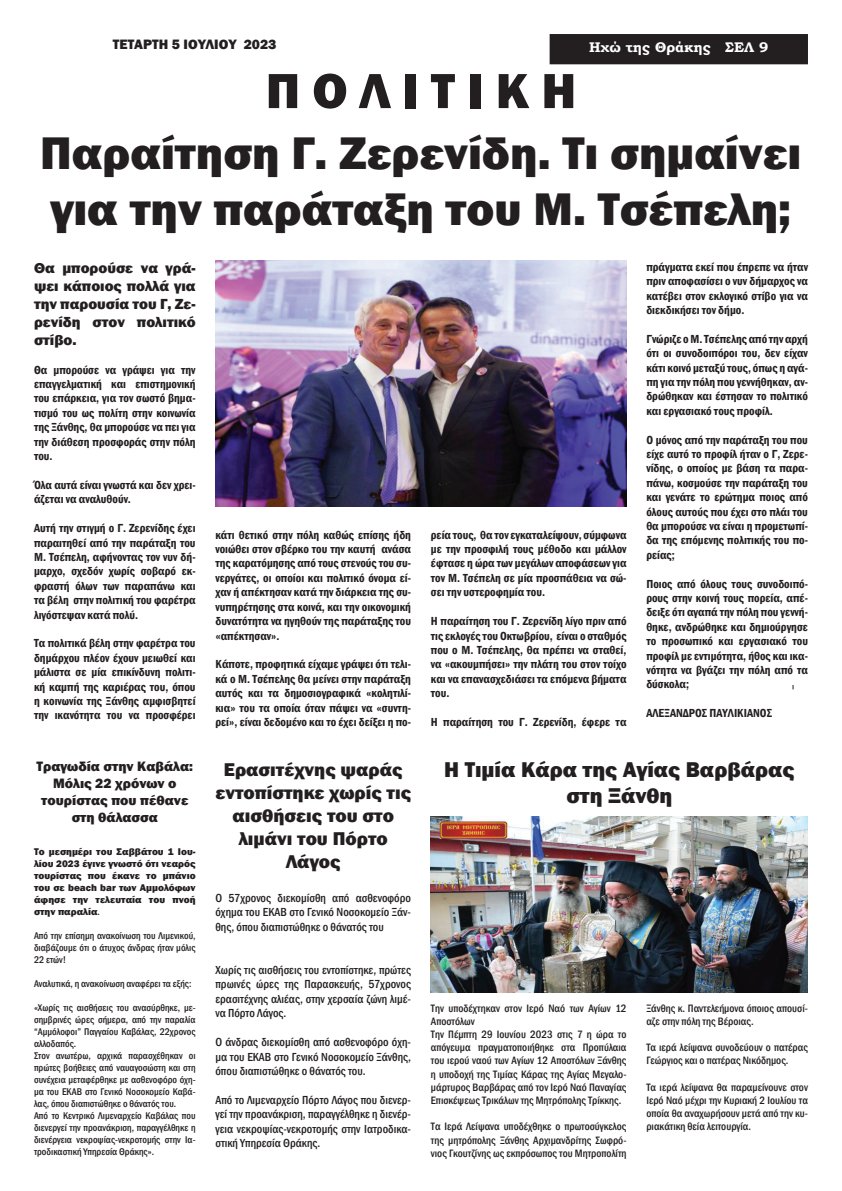
<style>
.page{position:relative;width:842px;height:1191px;background:#fff}
.page>*{position:absolute;margin:0;border:0;box-sizing:border-box;transform-origin:0 0}
.t1{font:800 51px "Franklin Gothic";letter-spacing:.24em;color:#231f20}
.t2{font:800 47px/56.4px "Franklin Gothic";color:#231f20}
.t3{font:800 22px/26.4px "Franklin Gothic";color:#231f20;text-align:center}
.t4{font:800 19px/22.8px "Franklin Gothic";color:#231f20;text-align:center}
.t5{font:800 15px/18px "Franklin Gothic";color:#231f20;text-align:justify}
.t6{font:800 14px/16.8px "Franklin Gothic";color:#231f20;text-align:center}
.t7{font:700 14px "Bookman Old Style";color:#fff}
.t8{font:600 condensed 12px/14.4px "Franklin Gothic";color:#231f20;text-align:justify}
.t9{font:500 condensed 12px/14.4px "Franklin Gothic";color:#231f20;text-align:justify}
.t10{font:500 condensed 11px/13.2px "Franklin Gothic";color:#231f20}
.t11{font:500 condensed 10px/12px "Franklin Gothic";color:#231f20;text-align:justify}
.t12{font:800 10px/12px "Franklin Gothic";color:#231f20;text-align:justify}
.s1{font-weight:500;font-stretch:condensed}
</style>
<div class="page">
<div style="left:551px;top:36px;width:255px;height:27px;background:#231f20"></div>
<div style="left:550px;top:34px;width:258px;height:30px;border:3px solid #231f20"></div>
<img style="left:215px;top:261px;width:411px;height:245px">
<img style="left:431px;top:816px;width:377px;height:176px">
<p class="t6" style="left:113px;top:36px;width:165px">ΤΕΤΑΡΤΗ 5 ΙΟΥΛΙΟΥ 2023</p>
<p class="t7" style="left:589px;top:37px;width:180px">Ηχώ της Θράκης ΣΕΛ 9</p>
<h1 class="t1" style="left:266px;top:58px;width:312px">ΠΟΛΙΤΙΚΗ</h1>
<h2 class="t2" style="left:40px;top:125px;width:763px">Παραίτηση Γ. Ζερενίδη. Τι σημαίνει για την παράταξη του Μ. Τσέπελη;</h2>
<p class="t5" style="left:34px;top:259px;width:163px">Θα μπορούσε να γρά&shy;ψει κάποιος πολλά για την παρουσία του Γ, Ζε&shy;ρενίδη στον πολιτικό στίβο.</p>
<p class="t8" style="left:34px;top:362px;width:163px">Θα μπορούσε να γράψει για την επαγγελματική και επιστημονική του επάρκεια, για τον σωστό βημα&shy;τισμό του ως πολίτη στην κοινωνία της Ξάνθης, θα μπορούσε να πει για την διάθεση προσφοράς στην πόλη του.</p>
<p class="t8" style="left:34px;top:477px;width:163px">Όλα αυτά είναι γνωστά και δεν χρει&shy;άζεται να αναλυθούν.</p>
<p class="t8" style="left:34px;top:521px;width:163px">Αυτή την στιγμή ο Γ. Ζερενίδης έχει παραιτηθεί από την παράταξη του Μ. Τσέπελη, αφήνοντας τον νυν δή&shy;μαρχο, σχεδόν χωρίς σοβαρό εκ&shy;φραστή όλων των παραπάνω και τα βέλη στην πολιτική του φαρέτρα λιγόστεψαν κατά πολύ.</p>
<p class="t8" style="left:34px;top:636px;width:163px">Τα πολιτικά βέλη στην φαρέτρα του δημάρχου πλέον έχουν μειωθεί και μάλιστα σε μία επικίνδυνη πολιτι&shy;κή καμπή της καριέρας του, όπου η κοινωνία της Ξάνθης αμφισβητεί την ικανότητα του να προσφέρει</p>
<p class="t8" style="left:646px;top:259px;width:163px">πράγματα εκεί που έπρεπε να ήταν πριν αποφασίσει ο νυν δήμαρχος να κατέβει στον εκλογικό στίβο για να διεκδικήσει τον δήμο.</p>
<p class="t8" style="left:646px;top:331px;width:163px">Γνώριζε ο Μ. Τσέπελης από την αρχή ότι οι συνοδοιπόροι του, δεν είχαν κάτι κοινό μεταξύ τους, όπως η αγά&shy;πη για την πόλη που γεννήθηκαν, αν&shy;δρώθηκαν και έστησαν το πολιτικό και εργασιακό τους προφίλ.</p>
<p class="t8" style="left:646px;top:432px;width:163px">Ο μόνος από την παράταξη του που είχε αυτό το προφίλ ήταν ο Γ, Ζερε&shy;νίδης, ο οποίος με βάση τα παρα&shy;πάνω, κοσμούσε την παράταξη του και γενάτε το ερώτημα ποιος από όλους αυτούς που έχει στο πλάι του θα μπορούσε να είναι η προμετωπί&shy;δα της επόμενης πολιτικής του πο&shy;ρείας;</p>
<p class="t8" style="left:646px;top:576px;width:163px">Ποιος από όλους τους συνοδοιπό&shy;ρους στην κοινή τους πορεία, απέ&shy;δειξε ότι αγαπά την πόλη που γεννή&shy;θηκε, ανδρώθηκε και δημιούργησε το προσωπικό και εργασιακό του προφίλ με εντιμότητα, ήθος και ικα&shy;νότητα να βγάζει την πόλη από τα δύσκολα;</p>
<p class="t8" style="left:646px;top:706px;width:127px">ΑΛΕΞΑΝΔΡΟΣ ΠΑΥΛΙΚΙΑΝΟΣ</p>
<p class="t8" style="left:215px;top:527px;width:197px">κάτι θετικό στην πόλη καθώς επίσης ήδη νοιώθει στον σβέρκο του την καυτή ανάσα της καρατόμησης από τους στενούς του συ&shy;νεργάτες, οι οποίοι και πολιτικό όνομα εί&shy;χαν ή απέκτησαν κατά την διάρκεια της συ&shy;νυπηρέτησης στα κοινά, και την οικονομική δυνατότητα να ηγηθούν της παράταξης του «απέκτησαν».</p>
<p class="t8" style="left:215px;top:657px;width:197px">Κάποτε, προφητικά είχαμε γράψει ότι τελι&shy;κά ο Μ. Τσέπελης θα μείνει στην παράταξη αυτός και τα δημοσιογραφικά «κολητιλί&shy;κια» του τα οποία όταν πάψει να «συντη&shy;ρεί», είναι δεδομένο και το έχει δείξει η πο-</p>
<p class="t8" style="left:431px;top:527px;width:197px">ρεία τους, θα τον εγκαταλείψουν, σύμφωνα με την προσφιλή τους μέθοδο και μάλλον έφτασε η ώρα των μεγάλων αποφάσεων για τον Μ. Τσέπελη σε μία προσπάθεια να σώ&shy;σει την υστεροφημία του.</p>
<p class="t8" style="left:431px;top:614px;width:197px">Η παραίτηση του Γ. Ζερενίδη λίγο πριν από τις εκλογές του Οκτωβρίου, είναι ο σταθμός που ο Μ. Τσέπελης, θα πρέπει να σταθεί, να «ακουμπήσει» την πλάτη του στον τοίχο και να επανασχεδιάσει τα επόμενα βήματα του.</p>
<p class="t8" style="left:431px;top:714px;width:197px">Η παραίτηση του Γ. Ζερενίδη, έφερε τα</p>
<p class="t6" style="left:37px;top:758px;width:158px">Τραγωδία στην Καβάλα:<br>Μόλις 22 χρόνων ο τουρίστας που πέθανε στη θάλασσα</p>
<p class="t12" style="left:34px;top:845px;width:163px">Tο μεσημέρι του Σαββάτου 1 Ιου&shy;λίου 2023 έγινε γνωστό ότι νεαρός τουρίστας που έκανε το μπάνιο του σε beach bar των Αμμολόφων άφησε την τελευταία του πνοή στην παραλία<span class="s1">.</span></p>
<p class="t11" style="left:34px;top:929px;width:163px">Από την επίσημη ανακοίνωση του Λιμενικού, διαβάζουμε ότι ο άτυχος άνδρας ήταν μόλις 22 ετών!</p>
<p class="t11" style="left:34px;top:977px;width:159px">Αναλυτικά, η ανακοίνωση αναφέρει τα εξής:</p>
<p class="t11" style="left:34px;top:1001px;width:163px;text-align:left">«Χωρίς τις αισθήσεις του ανασύρθηκε, με&shy;σημβρινές ώρες σήμερα, από την παραλία “Αμμόλοφοι” Παγγαίου Καβάλας, 22χρονος αλλοδαπός.<br>Στον ανωτέρω, αρχικά παρασχέθηκαν οι πρώτες βοήθειες από ναυαγοσώστη και στη συνέχεια μεταφέρθηκε με ασθενοφόρο όχη&shy;μα του ΕΚΑΒ στο Γενικό Νοσοκομείο Καβά&shy;λας, όπου διαπιστώθηκε ο θάνατός του.<br>Από το Κεντρικό Λιμεναρχείο Καβάλας που διενεργεί την προανάκριση, παραγγέλθηκε η διενέργεια νεκροψίας-νεκροτομής στην Ια&shy;τροδικαστική Υπηρεσία Θράκης».</p>
<h3 class="t4" style="left:215px;top:758px;width:197px">Ερασιτέχνης ψαράς εντοπίστηκε χωρίς τις αισθήσεις του στο λιμάνι του Πόρτο<br>Λάγος</h3>
<p class="t9" style="left:215px;top:890px;width:197px">Ο 57χρονος διεκομίσθη από ασθενοφόρο όχημα του ΕΚΑΒ στο Γενικό Νοσοκομείο Ξάν&shy;θης, όπου διαπιστώθηκε ο θάνατός του</p>
<p class="t9" style="left:215px;top:962px;width:197px">Χωρίς τις αισθήσεις του εντοπίστηκε, πρώτες πρωινές ώρες της Παρασκευής, 57χρονος ερασιτέχνης αλιέας, στην χερσαία ζώνη λιμέ&shy;να Πόρτο Λάγος.</p>
<p class="t9" style="left:215px;top:1034px;width:197px">Ο άνδρας διεκομίσθη από ασθενοφόρο όχη&shy;μα του ΕΚΑΒ στο Γενικό Νοσοκομείο Ξάνθης, όπου διαπιστώθηκε ο θάνατός του.</p>
<p class="t9" style="left:215px;top:1092px;width:197px">Από το Λιμεναρχείο Πόρτο Λάγος που διενερ&shy;γεί την προανάκριση, παραγγέλθηκε η διενέρ&shy;γεια νεκροψίας-νεκροτομής στην Ιατροδικα&shy;στική Υπηρεσία Θράκης.</p>
<h3 class="t3" style="left:444px;top:756px;width:352px">Η Τιμία Κάρα της Αγίας Βαρβάρας στη Ξάνθη</h3>
<p class="t10" style="left:431px;top:1001px;width:197px">Την υποδέχτηκαν στον Ιερό Ναό των Αγίων 12<br>Αποστόλων<br>Την Πέμπτη 29 Ιουνίου 2023 στις 7 η ώρα το απόγευμα πραγματοποιήθηκε στα Προπύλαια του ιερού ναού των Αγίων 12 Αποστόλων Ξάνθης η υποδοχή της Τιμίας Κάρας της Αγίας Μεγαλο&shy;μάρτυρος Βαρβάρας από τον Ιερό Ναό Παναγίας Επισκέψεως Τρικάλων της Μητρόπολης Τρίκκης.</p>
<p class="t10" style="left:431px;top:1120px;width:197px;text-align:justify">Τα Ιερά Λείψανα υποδέχθηκε ο πρωτοσύγκελος της μητρόπολης Ξάνθης Αρχιμανδρίτης Σωφρό&shy;νιος Γκουτζίνης ως εκπρόσωπος του Μητροπολίτη</p>
<p class="t10" style="left:646px;top:1001px;width:163px">Ξάνθης κ. Παντελεήμονα όποιος απουσί&shy;αζε στην πόλη της Βέροιας.</p>
<p class="t10" style="left:646px;top:1040px;width:163px">Τα ιερά λείψανα συνοδεύουν ο πατέρας<br>Γεώργιος και ο πατέρας Νικόδημος.</p>
<p class="t10" style="left:646px;top:1080px;width:163px;text-align:justify">Τα ιερά λείψανα θα παραμείνουνε στον Ιερό Ναό μέχρι την Κυριακή 2 Ιουλίου τα οποία θα αναχωρήσουν μετά από την κυ&shy;ριακάτικη θεία λειτουργία.</p>
</div>
